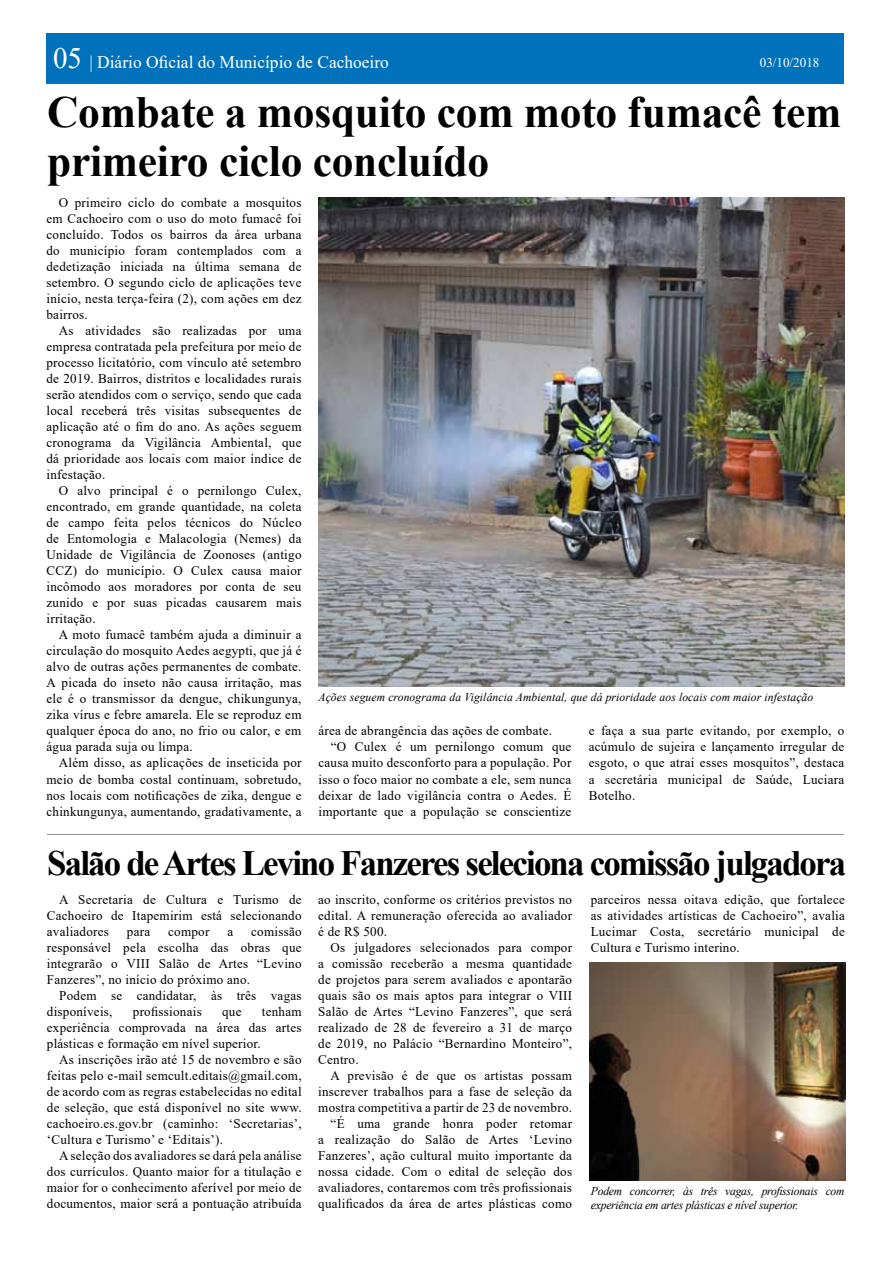
<style>
.page{position:relative;width:893px;height:1263px;background:#fff}
.page>*{position:absolute;margin:0;border:0;box-sizing:border-box;transform-origin:0 0}
.t1{font:700 44.4px/48.9px "Times New Roman";letter-spacing:-.005em;color:#000}
.t2{font:700 35.55px "Times New Roman";letter-spacing:-.05em;color:#000}
.t3{font:17.85px "Times New Roman";color:#fff}
.t4{font:13.35px/16px "Times New Roman";letter-spacing:.02em;color:#000;text-align:justify}
.t5{font:13.35px "Times New Roman";color:#fff}
.t6{font:italic 11.85px/14.2px "Times New Roman";letter-spacing:-.005em;color:#000}
.s1{font-size:29.7px}
</style>
<div class="page">
<div style="left:46px;top:33px;width:798px;height:51px;background:#0072bc"></div>
<img style="left:318px;top:198px;width:526px;height:489px">
<hr style="left:47px;top:834px;width:797px;height:1px;background:#939598">
<img style="left:589px;top:962px;width:256px;height:218px">
<h3 class="t3" style="left:53px;top:49px;width:337px"><span class="s1">05</span> | Diário Oficial do Município de Cachoeiro</h3>
<p class="t5" style="left:760px;top:53px;width:61px">03/10/2018</p>
<h1 class="t1" style="left:47px;top:87px;width:796px">Combate a mosquito com moto fumacê tem primeiro ciclo concluído</h1>
<p class="t4" style="left:47px;top:194px;width:256px;text-indent:12px">O primeiro ciclo do combate a mosquitos em Cachoeiro com o uso do moto fumacê foi concluído. Todos os bairros da área urbana do município foram contemplados com a dedetização iniciada na última semana de setembro. O segundo ciclo de aplicações teve início, nesta terça-feira (2), com ações em dez bairros.</p>
<p class="t4" style="left:47px;top:322px;width:257px;text-indent:12px">As atividades são realizadas por uma empresa contratada pela prefeitura por meio de processo licitatório, com vínculo até setembro de 2019. Bairros, distritos e localidades rurais serão atendidos com o serviço, sendo que cada local receberá três visitas subsequentes de aplicação até o fim do ano. As ações seguem cronograma da Vigilância Ambiental, que dá prioridade aos locais com maior índice de infestação.</p>
<p class="t4" style="left:47px;top:482px;width:257px;text-indent:12px">O alvo principal é o pernilongo Culex, encontrado, em grande quantidade, na coleta de campo feita pelos técnicos do Núcleo de Entomologia e Malacologia (Nemes) da Unidade de Vigilância de Zoonoses (antigo CCZ) do município. O Culex causa maior incômodo aos moradores por conta de seu zunido e por suas picadas causarem mais irritação.</p>
<p class="t4" style="left:47px;top:626px;width:257px;text-indent:12px">A moto fumacê também ajuda a diminuir a circulação do mosquito Aedes aegypti, que já é alvo de outras ações permanentes de combate.<br>A picada do inseto não causa irritação, mas ele é o transmissor da dengue, chikungunya, zika vírus e febre amarela. Ele se reproduz em qualquer época do ano, no frio ou calor, e em água parada suja ou limpa.</p>
<p class="t4" style="left:47px;top:754px;width:256px;text-indent:12px">Além disso, as aplicações de inseticida por meio de bomba costal continuam, sobretudo, nos locais com notificações de zika, dengue e chinkungunya, aumentando, gradativamente, a</p>
<h2 class="t2" style="left:47px;top:837px;width:800px">Salão de Artes Levino Fanzeres seleciona comissão julgadora</h2>
<p class="t4" style="left:47px;top:891px;width:256px;text-indent:12px">A Secretaria de Cultura e Turismo de Cachoeiro de Itapemirim está selecionando avaliadores</p>
<p class="t6" style="left:318px;top:690px;width:496px">Ações seguem cronograma da Vigilância Ambiental, que dá prioridade aos locais com maior infestação</p>
<p class="t4" style="left:318px;top:722px;width:235px">área de abrangência das ações de combate.</p>
<p class="t4" style="left:331px;top:738px;width:242px">“O Culex é um pernilongo comum que</p>
<p class="t4" style="left:318px;top:754px;width:254px">causa muito desconforto para a população. Por</p>
<p class="t4" style="left:318px;top:770px;width:254px">isso o foco maior no combate a ele, sem nunca</p>
<p class="t4" style="left:318px;top:786px;width:254px">deixar de lado vigilância contra o Aedes. É</p>
<p class="t4" style="left:318px;top:802px;width:254px">importante que a população se conscientize</p>
<p class="t4" style="left:589px;top:722px;width:257px">e faça a sua parte evitando, por exemplo, o acúmulo de sujeira e lançamento irregular de esgoto, o que atrai esses mosquitos”, destaca a secretária municipal de Saúde, Luciara Botelho.</p>
<p class="t4" style="left:591px;top:891px;width:256px">parceiros nessa oitava edição, que fortalece as atividades artísticas de Cachoeiro”, avalia Lucimar Costa, secretário municipal de Cultura e Turismo interino.</p>
<p class="t4" style="left:318px;top:891px;width:255px">ao inscrito, conforme os critérios previstos no edital. A remuneração oferecida ao avaliador é de R$ 500.</p>
<p class="t4" style="left:318px;top:939px;width:255px;text-indent:12px">Os julgadores selecionados para compor a comissão receberão a mesma quantidade de projetos para serem avaliados e apontarão quais são os mais aptos para integrar o VIII Salão de Artes “Levino Fanzeres”, que será realizado de 28 de fevereiro a 31 de março de 2019, no Palácio “Bernardino Monteiro”, Centro.</p>
<p class="t4" style="left:318px;top:1067px;width:255px;text-align:right">A previsão é de que os artistas possam inscrever trabalhos para a fase de seleção da mostra competitiva a partir de 23 de novembro. “É uma grande honra poder retomar<br>a realização do Salão de Artes ‘Levino Fanzeres’, ação cultural muito importante da nossa cidade. Com o edital de seleção dos avaliadores, contaremos com três profissionais qualificados da área de artes plásticas como</p>
<p class="t4" style="left:47px;top:923px;width:256px;text-indent:204px">comissão responsável pela escolha das obras que integrarão o VIII Salão de Artes “Levino Fanzeres”, no início do próximo ano.</p>
<p class="t4" style="left:47px;top:987px;width:256px;text-indent:12px">Podem se candidatar, às três vagas disponíveis,</p>
<p class="t4" style="left:127px;top:923px;width:25px">para</p>
<p class="t4" style="left:168px;top:923px;width:43px">compor</p>
<p class="t4" style="left:227px;top:923px;width:7px">a</p>
<p class="t4" style="left:47px;top:1003px;width:256px;text-indent:215px">tenham experiência comprovada na área das artes plásticas e formação em nível superior.</p>
<p class="t4" style="left:47px;top:1051px;width:256px;text-indent:12px">As inscrições irão até 15 de novembro e são feitas pelo e-mail semcult.editais@gmail.com, de acordo com as regras estabelecidas no edital de seleção, que está disponível no site www. cachoeiro.es.gov.br (caminho: ‘Secretarias’, ‘Cultura e Turismo’ e ‘Editais’).</p>
<p class="t4" style="left:47px;top:1147px;width:256px;text-indent:12px">A seleção dos avaliadores se dará pela análise dos currículos. Quanto maior for a titulação e maior for o conhecimento aferível por meio de documentos, maior será a pontuação atribuída</p>
<p class="t4" style="left:133px;top:1003px;width:70px">profissionais</p>
<p class="t4" style="left:222px;top:1003px;width:21px">que</p>
<p class="t6" style="left:591px;top:1184px;width:255px">Podem concorrer, às três vagas, profissionais com experiência em artes plásticas e nível superior.</p>
</div>
